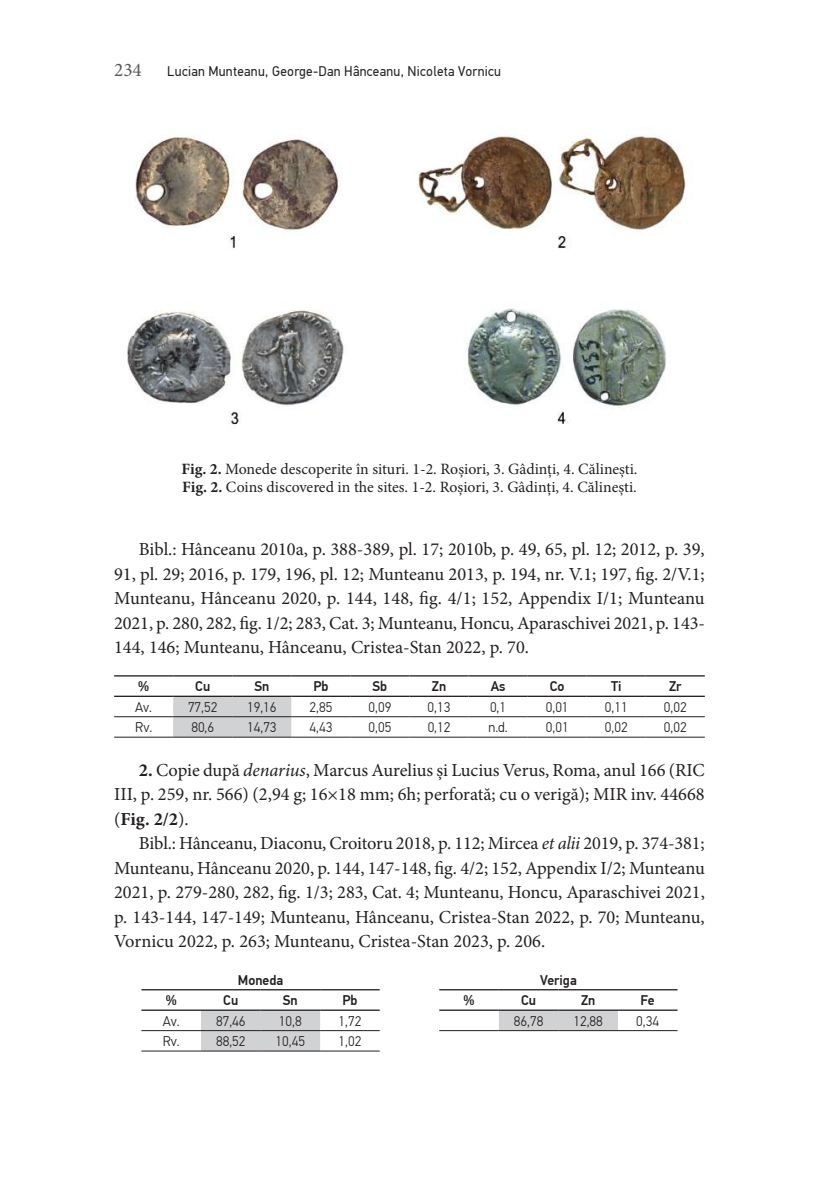
<style>
.page{position:relative;width:819px;height:1191px;background:#fff}
.page>*{position:absolute;margin:0;border:0;box-sizing:border-box;transform-origin:0 0}
.t1{font:19.25px "Minion Pro";color:#57585a}
.t2{font:18.38px/24.5px "Minion Pro";color:#231f20;text-align:justify}
.t3{font:15.75px/18.9px "Minion Pro";color:#231f20}
.t4{font:300 14px "PF Din Text Pro";color:#231f20}
.t5{font:14px "PF Din Text Pro";letter-spacing:.02em;color:#231f20;scale:.96 1}
.t6{font:500 14px "PF Din Text Pro";color:#231f20}
.s1{font-weight:700}
.s2{font-style:italic}
</style>
<div class="page">
<img style="left:127px;top:134px;width:559px;height:291px">
<div style="left:173px;top:697px;width:118px;height:39px;background:#d1d2d4"></div>
<hr style="left:114px;top:716px;width:59px;height:1px;background:#231f20">
<hr style="left:173px;top:716px;width:59px;height:1px;background:#231f20">
<hr style="left:232px;top:716px;width:59px;height:1px;background:#231f20">
<hr style="left:291px;top:716px;width:59px;height:1px;background:#231f20">
<hr style="left:350px;top:716px;width:59px;height:1px;background:#231f20">
<hr style="left:409px;top:716px;width:59px;height:1px;background:#231f20">
<hr style="left:468px;top:716px;width:59px;height:1px;background:#231f20">
<hr style="left:527px;top:716px;width:59px;height:1px;background:#231f20">
<hr style="left:586px;top:716px;width:59px;height:1px;background:#231f20">
<hr style="left:645px;top:716px;width:59px;height:1px;background:#231f20">
<hr style="left:114px;top:736px;width:59px;height:1px;background:#231f20">
<hr style="left:173px;top:736px;width:59px;height:1px;background:#231f20">
<hr style="left:232px;top:736px;width:59px;height:1px;background:#231f20">
<hr style="left:291px;top:736px;width:59px;height:1px;background:#231f20">
<hr style="left:350px;top:736px;width:59px;height:1px;background:#231f20">
<hr style="left:409px;top:736px;width:59px;height:1px;background:#231f20">
<hr style="left:468px;top:736px;width:59px;height:1px;background:#231f20">
<hr style="left:527px;top:736px;width:59px;height:1px;background:#231f20">
<hr style="left:586px;top:736px;width:59px;height:1px;background:#231f20">
<hr style="left:645px;top:736px;width:59px;height:1px;background:#231f20">
<hr style="left:114px;top:675px;width:59px;height:1px;background:#231f20">
<hr style="left:173px;top:675px;width:59px;height:1px;background:#231f20">
<hr style="left:232px;top:675px;width:59px;height:1px;background:#231f20">
<hr style="left:291px;top:675px;width:59px;height:1px;background:#231f20">
<hr style="left:350px;top:675px;width:59px;height:1px;background:#231f20">
<hr style="left:409px;top:675px;width:59px;height:1px;background:#231f20">
<hr style="left:468px;top:675px;width:59px;height:1px;background:#231f20">
<hr style="left:527px;top:675px;width:59px;height:1px;background:#231f20">
<hr style="left:586px;top:675px;width:59px;height:1px;background:#231f20">
<hr style="left:645px;top:675px;width:59px;height:1px;background:#231f20">
<hr style="left:114px;top:695px;width:59px;height:2px;background:#231f20">
<hr style="left:173px;top:695px;width:59px;height:2px;background:#231f20">
<hr style="left:232px;top:695px;width:59px;height:2px;background:#231f20">
<hr style="left:291px;top:695px;width:59px;height:2px;background:#231f20">
<hr style="left:350px;top:695px;width:59px;height:2px;background:#231f20">
<hr style="left:409px;top:695px;width:59px;height:2px;background:#231f20">
<hr style="left:468px;top:695px;width:59px;height:2px;background:#231f20">
<hr style="left:527px;top:695px;width:59px;height:2px;background:#231f20">
<hr style="left:586px;top:695px;width:59px;height:2px;background:#231f20">
<hr style="left:645px;top:695px;width:59px;height:2px;background:#231f20">
<svg style="left:201px;top:1010px;width:417px;height:41px"></svg>
<hr style="left:141px;top:1030px;width:60px;height:1px;background:#231f20">
<hr style="left:201px;top:1030px;width:59px;height:1px;background:#231f20">
<hr style="left:260px;top:1030px;width:60px;height:1px;background:#231f20">
<hr style="left:320px;top:1030px;width:59px;height:1px;background:#231f20">
<hr style="left:439px;top:1030px;width:60px;height:1px;background:#231f20">
<hr style="left:499px;top:1030px;width:59px;height:1px;background:#231f20">
<hr style="left:558px;top:1030px;width:60px;height:1px;background:#231f20">
<hr style="left:618px;top:1030px;width:59px;height:1px;background:#231f20">
<hr style="left:141px;top:1050px;width:60px;height:1px;background:#231f20">
<hr style="left:201px;top:1050px;width:59px;height:1px;background:#231f20">
<hr style="left:260px;top:1050px;width:60px;height:1px;background:#231f20">
<hr style="left:320px;top:1050px;width:59px;height:1px;background:#231f20">
<hr style="left:141px;top:989px;width:60px;height:1px;background:#231f20">
<hr style="left:201px;top:989px;width:59px;height:1px;background:#231f20">
<hr style="left:260px;top:989px;width:60px;height:1px;background:#231f20">
<hr style="left:320px;top:989px;width:59px;height:1px;background:#231f20">
<hr style="left:439px;top:989px;width:60px;height:1px;background:#231f20">
<hr style="left:499px;top:989px;width:59px;height:1px;background:#231f20">
<hr style="left:558px;top:989px;width:60px;height:1px;background:#231f20">
<hr style="left:618px;top:989px;width:59px;height:1px;background:#231f20">
<hr style="left:141px;top:1009px;width:60px;height:1px;background:#231f20">
<hr style="left:201px;top:1009px;width:59px;height:1px;background:#231f20">
<hr style="left:260px;top:1009px;width:60px;height:1px;background:#231f20">
<hr style="left:320px;top:1009px;width:59px;height:1px;background:#231f20">
<hr style="left:439px;top:1009px;width:60px;height:1px;background:#231f20">
<hr style="left:499px;top:1009px;width:59px;height:1px;background:#231f20">
<hr style="left:558px;top:1009px;width:60px;height:1px;background:#231f20">
<hr style="left:618px;top:1009px;width:59px;height:1px;background:#231f20">
<p class="t1" style="left:114px;top:57px;width:29px">234</p>
<p class="t5" style="left:167px;top:63px;width:349px">Lucian Munteanu, George-Dan Hânceanu, Nicoleta Vornicu</p>
<p class="t3" style="left:181px;top:459px;width:457px"><span class="s1">Fig. 2.</span> Monede descoperite în situri. 1-2. Roșiori, 3. Gâdinți, 4. Călinești.<br><span class="s1">Fig. 2.</span> Coins discovered in the sites. 1-2. Roșiori, 3. Gâdinți, 4. Călinești.</p>
<p class="t2" style="left:114px;top:537px;width:592px;text-indent:25px">Bibl.: Hânceanu 2010a, p. 388-389, pl. 17; 2010b, p. 49, 65, pl. 12; 2012, p. 39, 91, pl. 29; 2016, p. 179, 196, pl. 12; Munteanu 2013, p. 194, nr. V.1; 197, fig. 2/V.1; Munteanu, Hânceanu 2020, p. 144, 148, fig. 4/1; 152, Appendix I/1; Munteanu 2021, p. 280, 282, fig. 1/2; 283, Cat. 3; Munteanu, Honcu, Aparaschivei 2021, p. 143- 144, 146; Munteanu, Hânceanu, Cristea-Stan 2022, p. 70.</p>
<p class="t6" style="left:138px;top:678px;width:13px">%</p>
<p class="t6" style="left:195px;top:678px;width:17px">Cu</p>
<p class="t6" style="left:254px;top:678px;width:16px">Sn</p>
<p class="t6" style="left:313px;top:678px;width:17px">Pb</p>
<p class="t6" style="left:372px;top:678px;width:16px">Sb</p>
<p class="t6" style="left:432px;top:678px;width:16px">Zn</p>
<p class="t6" style="left:490px;top:678px;width:16px">As</p>
<p class="t6" style="left:549px;top:678px;width:16px">Co</p>
<p class="t6" style="left:611px;top:678px;width:12px">Ti</p>
<p class="t6" style="left:669px;top:678px;width:14px">Zr</p>
<p class="t4" style="left:135px;top:699px;width:18px">Av.</p>
<p class="t4" style="left:188px;top:699px;width:31px">77,52</p>
<p class="t4" style="left:247px;top:699px;width:31px">19,16</p>
<p class="t4" style="left:309px;top:699px;width:24px">2,85</p>
<p class="t4" style="left:368px;top:699px;width:24px">0,09</p>
<p class="t4" style="left:427px;top:699px;width:24px">0,13</p>
<p class="t4" style="left:490px;top:699px;width:18px">0,1</p>
<p class="t4" style="left:545px;top:699px;width:24px">0,01</p>
<p class="t4" style="left:604px;top:699px;width:24px">0,11</p>
<p class="t4" style="left:664px;top:699px;width:24px">0,02</p>
<p class="t4" style="left:135px;top:719px;width:19px">Rv.</p>
<p class="t4" style="left:191px;top:719px;width:24px">80,6</p>
<p class="t4" style="left:247px;top:719px;width:31px">14,73</p>
<p class="t4" style="left:309px;top:719px;width:24px">4,43</p>
<p class="t4" style="left:368px;top:719px;width:24px">0,05</p>
<p class="t4" style="left:427px;top:719px;width:24px">0,12</p>
<p class="t4" style="left:488px;top:719px;width:21px">n.d.</p>
<p class="t4" style="left:545px;top:719px;width:24px">0,01</p>
<p class="t4" style="left:605px;top:719px;width:24px">0,02</p>
<p class="t4" style="left:664px;top:719px;width:24px">0,02</p>
<p class="t2" style="left:114px;top:758px;width:592px;text-indent:25px"><span class="s1">2.</span> Copie după <span class="s2">denarius</span>, Marcus Aurelius și Lucius Verus, Roma, anul 166 (RIC III, p. 259, nr. 566) (2,94 g; 16×18 mm; 6h; perforată; cu o verigă); MIR inv. 44668 (<span class="s1">Fig. 2/2</span>).</p>
<p class="t2" style="left:114px;top:831px;width:592px;text-indent:25px">Bibl.: Hânceanu, Diaconu, Croitoru 2018, p. 112; Mircea <span class="s2">et alii</span> 2019, p. 374-381; Munteanu, Hânceanu 2020, p. 144, 147-148, fig. 4/2; 152, Appendix I/2; Munteanu 2021, p. 279-280, 282, fig. 1/3; 283, Cat. 4; Munteanu, Honcu, Aparaschivei 2021, p. 143-144, 147-149; Munteanu, Hânceanu, Cristea-Stan 2022, p. 70; Munteanu, Vornicu 2022, p. 263; Munteanu, Cristea-Stan 2023, p. 206.</p>
<p class="t6" style="left:238px;top:971px;width:47px">Moneda</p>
<p class="t6" style="left:540px;top:971px;width:38px">Veriga</p>
<p class="t6" style="left:165px;top:992px;width:13px">%</p>
<p class="t6" style="left:223px;top:992px;width:17px">Cu</p>
<p class="t6" style="left:283px;top:992px;width:16px">Sn</p>
<p class="t6" style="left:342px;top:992px;width:17px">Pb</p>
<p class="t6" style="left:463px;top:992px;width:13px">%</p>
<p class="t6" style="left:521px;top:992px;width:17px">Cu</p>
<p class="t6" style="left:581px;top:992px;width:16px">Zn</p>
<p class="t6" style="left:640px;top:992px;width:16px">Fe</p>
<p class="t4" style="left:163px;top:1012px;width:18px">Av.</p>
<p class="t4" style="left:216px;top:1012px;width:31px">87,46</p>
<p class="t4" style="left:279px;top:1012px;width:24px">10,8</p>
<p class="t4" style="left:338px;top:1012px;width:24px">1,72</p>
<p class="t4" style="left:514px;top:1012px;width:31px">86,78</p>
<p class="t4" style="left:573px;top:1012px;width:31px">12,88</p>
<p class="t4" style="left:636px;top:1012px;width:24px">0,34</p>
<p class="t4" style="left:163px;top:1033px;width:19px">Rv.</p>
<p class="t4" style="left:216px;top:1033px;width:31px">88,52</p>
<p class="t4" style="left:275px;top:1033px;width:31px">10,45</p>
<p class="t4" style="left:338px;top:1033px;width:24px">1,02</p>
</div>
